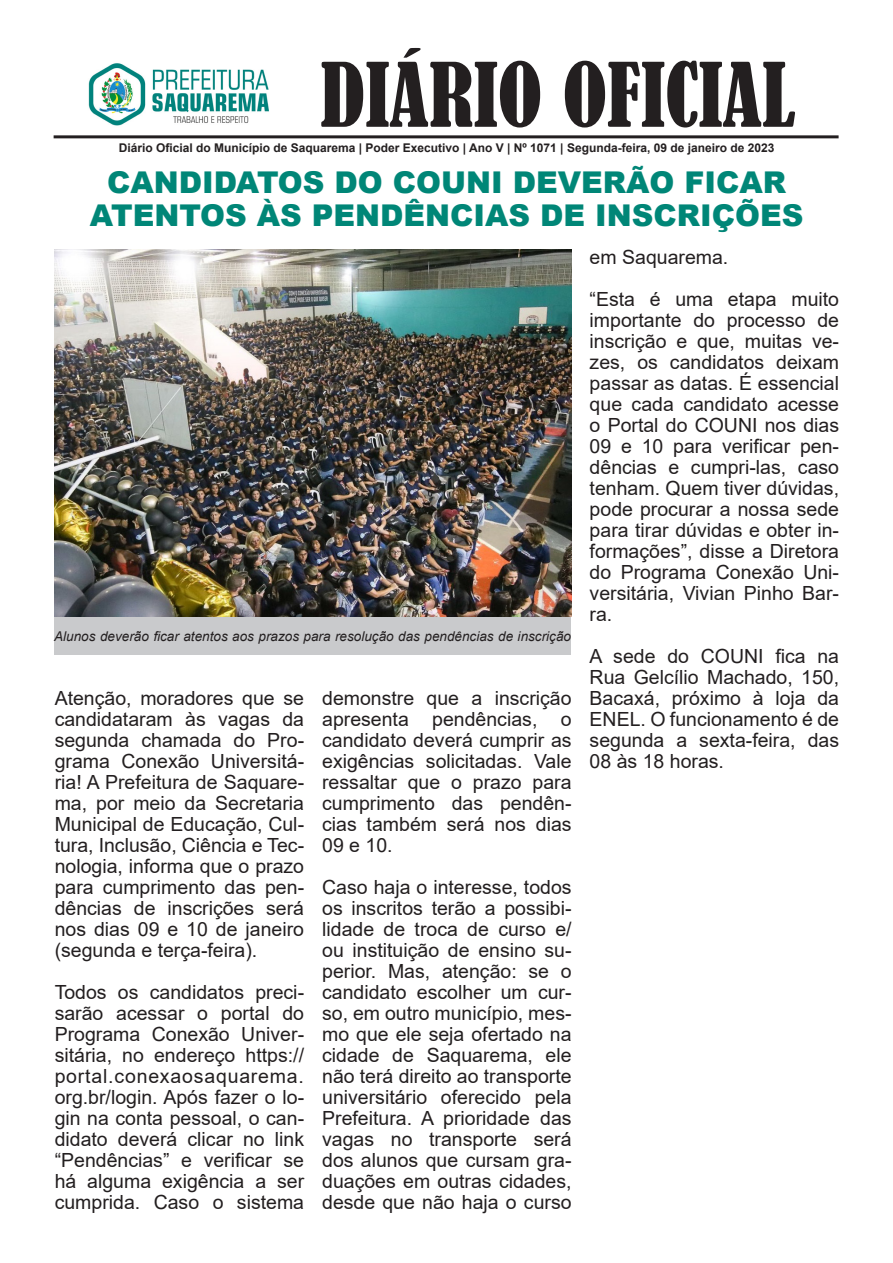
<style>
.page{position:relative;width:893px;height:1263px;background:#fff}
.page>*{position:absolute;margin:0;border:0;box-sizing:border-box;transform-origin:0 0}
.t1{font:condensed 82.5px "Bernard";color:#231f20}
.t2{font:900 30px/33px "Arial";color:#008677;text-align:center}
.t3{font:19.5px/21px "Arial";color:#231f20;text-align:justify}
.t4{font:italic 13.5px "Arial";color:#231f20}
.t5{font:700 12px "Arial";color:#231f20}
</style>
<div class="page">
<hr style="left:54px;top:135px;width:785px;height:3px;background:#231f20">
<img style="left:88px;top:63px;width:181px;height:63px">
<div style="left:54px;top:617px;width:517px;height:38px;background:#c9cacc"></div>
<img style="left:55px;top:250px;width:517px;height:366px">
<p class="t1" style="left:321px;top:47px;width:476px">DIÁRIO OFICIAL</p>
<p class="t5" style="left:119px;top:139px;width:657px">Diário Oficial do Município de Saquarema | Poder Executivo | Ano V | Nº 1071 | Segunda-feira, 09 de janeiro de 2023</p>
<p class="t2" style="left:90px;top:164px;width:715px">CANDIDATOS DO COUNI DEVERÃO FICAR<br>ATENTOS ÀS PENDÊNCIAS DE INSCRIÇÕES</p>
<p class="t4" style="left:54px;top:627px;width:518px">Alunos deverão ficar atentos aos prazos para resolução das pendências de inscrição</p>
<p class="t3" style="left:55px;top:688px;width:251px">Atenção, moradores que se candidataram às vagas da segunda chamada do Pro&shy;grama Conexão Universitá&shy;ria! A Prefeitura de Saquare&shy;ma, por meio da Secretaria Municipal de Educação, Cul&shy;tura, Inclusão, Ciência e Tec&shy;nologia, informa que o prazo para cumprimento das pen&shy;dências de inscrições será nos dias 09 e 10 de janeiro (segunda e terça-feira).</p>
<p class="t3" style="left:55px;top:982px;width:251px">Todos os candidatos preci&shy;sarão acessar o portal do Programa Conexão Univer&shy;sitária, no endereço https:// portal.conexaosaquarema. org.br/login. Após fazer o lo&shy;gin na conta pessoal, o can&shy;didato deverá clicar no link “Pendências” e verificar se há alguma exigência a ser</p>
<p class="t3" style="left:55px;top:1192px;width:251px">cumprida. Caso o sistema</p>
<p class="t3" style="left:322px;top:688px;width:251px">demonstre que a inscrição apresenta pendências, o candidato deverá cumprir as exigências solicitadas. Vale ressaltar que o prazo para cumprimento das pendên&shy;cias também será nos dias 09 e 10.</p>
<p class="t3" style="left:322px;top:877px;width:251px">Caso haja o interesse, todos os inscritos terão a possibi&shy;lidade de troca de curso e/ ou instituição de ensino su&shy;perior. Mas, atenção: se o candidato escolher um cur&shy;so, em outro município, mes&shy;mo que ele seja ofertado na cidade de Saquarema, ele não terá direito ao transporte universitário oferecido pela Prefeitura. A prioridade das vagas no transporte será dos alunos que cursam gra&shy;duações em outras cidades, desde que não haja o curso</p>
<p class="t3" style="left:590px;top:247px;width:140px">em Saquarema.</p>
<p class="t3" style="left:590px;top:289px;width:251px">“Esta é uma etapa muito importante do processo de inscrição e que, muitas ve&shy;zes, os candidatos deixam passar as datas. É essencial que cada candidato acesse o Portal do COUNI nos dias 09 e 10 para verificar pen&shy;dências e cumpri-las, caso tenham. Quem tiver dúvidas, pode procurar a nossa sede para tirar dúvidas e obter in&shy;formações”, disse a Diretora do Programa Conexão Uni&shy;versitária, Vivian Pinho Bar&shy;ra.</p>
<p class="t3" style="left:590px;top:646px;width:251px">A sede do COUNI fica na Rua Gelcílio Machado, 150, Bacaxá, próximo à loja da ENEL. O funcionamento é de segunda a sexta-feira, das 08 às 18 horas.</p>
</div>
